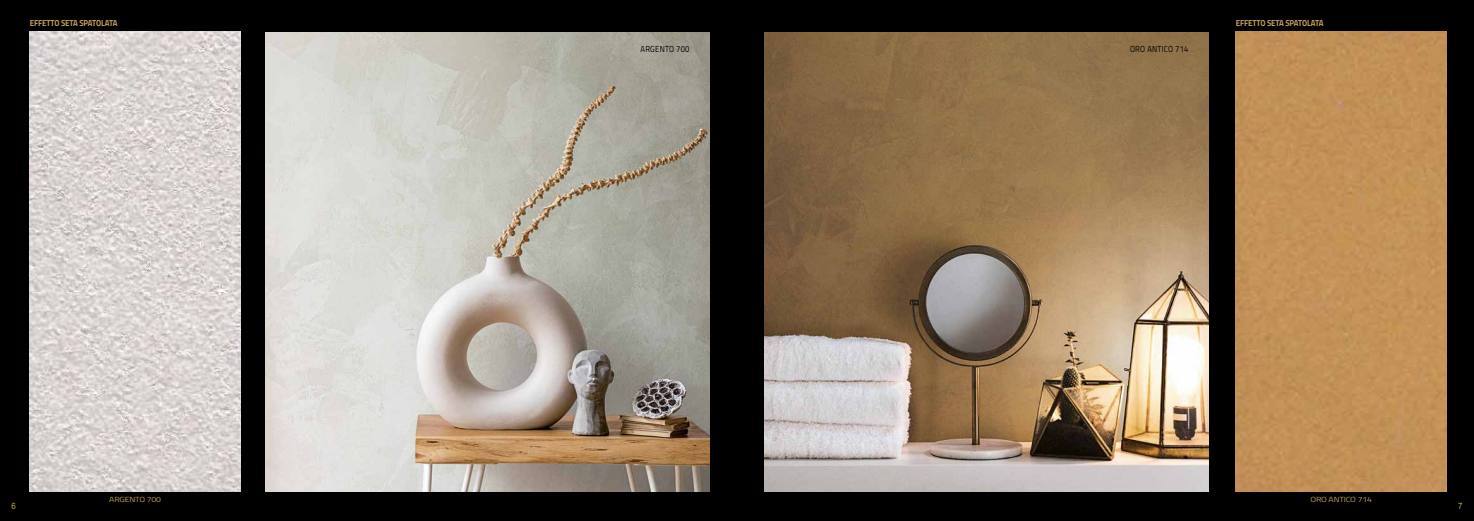
<style>
.page{position:relative;width:1474px;height:521px;background:#fff}
.page>*{position:absolute;margin:0;border:0;box-sizing:border-box;transform-origin:0 0}
.t1{font:700 8.75px "Titillium";letter-spacing:-.015em;color:#be9f56;scale:.9 1}
.t2{font:8.75px "Titillium";letter-spacing:.03em;color:#000;scale:.87 1}
.t3{font:8.75px "Arial";color:#be9f56;scale:.9 1}
.t4{font:7.44px "Titillium";letter-spacing:-.02em;color:#be9f56;scale:1.18 1}
</style>
<div class="page">
<div style="left:0;top:0;width:1473px;height:521px;background:#000"></div>
<img style="left:265px;top:32px;width:444px;height:459px">
<img style="left:764px;top:32px;width:444px;height:459px">
<div style="left:1235px;top:32px;width:211px;height:459px;background:#c39157"></div>
<img style="left:30px;top:31px;width:211px;height:460px">
<p class="t1" style="left:30px;top:17px;width:99px">EFFETTO SETA SPATOLATA</p>
<p class="t1" style="left:1235px;top:17px;width:99px">EFFETTO SETA SPATOLATA</p>
<p class="t2" style="left:640px;top:42px;width:58px">ARGENTO 700</p>
<p class="t2" style="left:1129px;top:42px;width:69px">ORO ANTICO 714</p>
<p class="t4" style="left:109px;top:494px;width:45px">ARGENTO 700</p>
<p class="t4" style="left:1310px;top:494px;width:54px">ORO ANTICO 714</p>
<p class="t3" style="left:11px;top:500px;width:6px">6</p>
<p class="t3" style="left:1457px;top:500px;width:6px">7</p>
</div>
